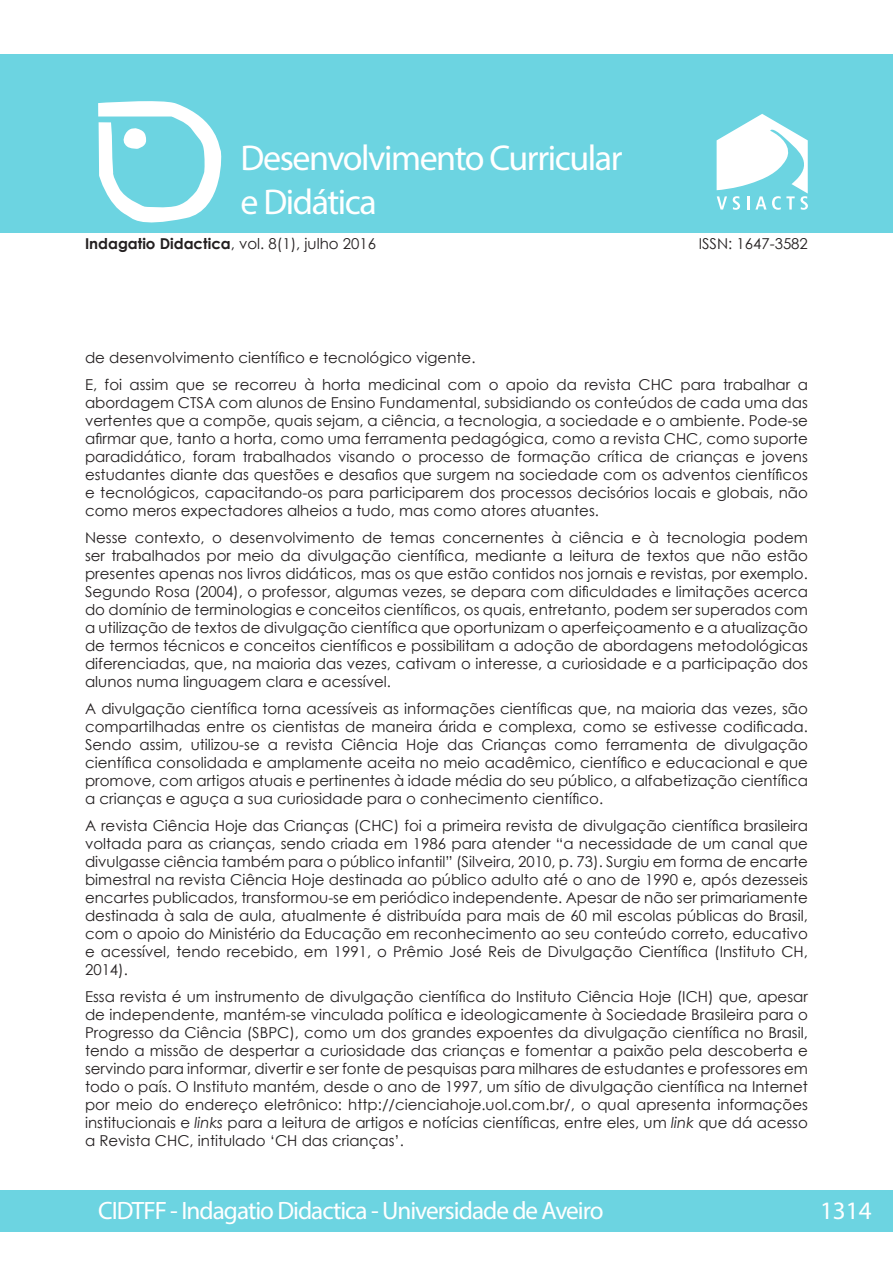
<style>
.page{position:relative;width:893px;height:1263px;background:#fff}
.page>*{position:absolute;margin:0;border:0;box-sizing:border-box;transform-origin:0 0}
.t1{font:36px/43.2px "Myriad Pro";letter-spacing:-.04em;color:#fff}
.t2{font:25.2px "Myriad Pro";letter-spacing:-.04em;color:#fff}
.t3{font:15px/18px "Century Gothic";color:#231f20;text-align:justify}
.s1{font-weight:700}
.s2{font-style:italic}
</style>
<div class="page">
<div style="left:0;top:1190px;width:892px;height:41px;background:#6cd4e1"></div>
<div style="left:0;top:54px;width:893px;height:179px;background:#6cd4e1"></div>
<hr style="left:892px;top:1190px;width:1px;height:41px;background:#6cd4e1">
<svg style="left:98px;top:101px;width:124px;height:122px"></svg>
<svg style="left:717px;top:114px;width:91px;height:96px"></svg>
<h1 class="t1" style="left:241px;top:136px;width:384px">Desenvolvimento Curricular e Didática</h1>
<p class="t3" style="left:85px;top:234px;width:293px"><span class="s1">Indagatio Didactica</span>, vol. 8(1), julho 2016</p>
<p class="t3" style="left:699px;top:234px;width:111px">ISSN: 1647-3582</p>
<p class="t3" style="left:85px;top:344px;width:724px;line-height:27px">de desenvolvimento científico e tecnológico vigente.<br>E, foi assim que se recorreu à horta medicinal com o apoio da revista CHC para trabalhar a</p>
<p class="t3" style="left:85px;top:393px;width:724px">abordagem CTSA com alunos de Ensino Fundamental, subsidiando os conteúdos de cada uma das vertentes que a compõe, quais sejam, a ciência, a tecnologia, a sociedade e o ambiente. Pode-se afirmar que, tanto a horta, como uma ferramenta pedagógica, como a revista CHC, como suporte paradidático, foram trabalhados visando o processo de formação crítica de crianças e jovens estudantes diante das questões e desafios que surgem na sociedade com os adventos científicos e tecnológicos, capacitando-os para participarem dos processos decisórios locais e globais, não como meros expectadores alheios a tudo, mas como atores atuantes.</p>
<p class="t3" style="left:85px;top:528px;width:724px">Nesse contexto, o desenvolvimento de temas concernentes à ciência e à tecnologia podem ser trabalhados por meio da divulgação científica, mediante a leitura de textos que não estão presentes apenas nos livros didáticos, mas os que estão contidos nos jornais e revistas, por exemplo.<br>Segundo Rosa (2004), o professor, algumas vezes, se depara com dificuldades e limitações acerca do domínio de terminologias e conceitos científicos, os quais, entretanto, podem ser superados com a utilização de textos de divulgação científica que oportunizam o aperfeiçoamento e a atualização de termos técnicos e conceitos científicos e possibilitam a adoção de abordagens metodológicas diferenciadas, que, na maioria das vezes, cativam o interesse, a curiosidade e a participação dos alunos numa linguagem clara e acessível.</p>
<p class="t3" style="left:85px;top:699px;width:724px">A divulgação científica torna acessíveis as informações científicas que, na maioria das vezes, são compartilhadas entre os cientistas de maneira árida e complexa, como se estivesse codificada.<br>Sendo assim, utilizou-se a revista Ciência Hoje das Crianças como ferramenta de divulgação científica consolidada e amplamente aceita no meio acadêmico, científico e educacional e que promove, com artigos atuais e pertinentes à idade média do seu público, a alfabetização científica a crianças e aguça a sua curiosidade para o conhecimento científico.</p>
<p class="t3" style="left:85px;top:816px;width:724px">A revista Ciência Hoje das Crianças (CHC) foi a primeira revista de divulgação científica brasileira voltada para as crianças, sendo criada em 1986 para atender “a necessidade de um canal que divulgasse ciência também para o público infantil” (Silveira, 2010, p. 73). Surgiu em forma de encarte bimestral na revista Ciência Hoje destinada ao público adulto até o ano de 1990 e, após dezesseis encartes publicados, transformou-se em periódico independente. Apesar de não ser primariamente destinada à sala de aula, atualmente é distribuída para mais de 60 mil escolas públicas do Brasil, com o apoio do Ministério da Educação em reconhecimento ao seu conteúdo correto, educativo e acessível, tendo recebido, em 1991, o Prêmio José Reis de Divulgação Científica (Instituto CH, 2014).</p>
<p class="t3" style="left:85px;top:987px;width:724px">Essa revista é um instrumento de divulgação científica do Instituto Ciência Hoje (ICH) que, apesar de independente, mantém-se vinculada política e ideologicamente à Sociedade Brasileira para o Progresso da Ciência (SBPC), como um dos grandes expoentes da divulgação científica no Brasil, tendo a missão de despertar a curiosidade das crianças e fomentar a paixão pela descoberta e servindo para informar, divertir e ser fonte de pesquisas para milhares de estudantes e professores em todo o país. O Instituto mantém, desde o ano de 1997, um sítio de divulgação científica na Internet por meio do endereço eletrônico: http://cienciahoje.uol.com.br/, o qual apresenta informações institucionais e <span class="s2">links</span> para a leitura de artigos e notícias científicas, entre eles, um <span class="s2">link</span> que dá acesso a Revista CHC, intitulado ‘CH das crianças’.</p>
<h2 class="t2" style="left:98px;top:1194px;width:507px">CIDTFF - Indagatio Didactica - Universidade de Aveiro</h2>
<h2 class="t2" style="left:820px;top:1194px;width:53px">1314</h2>
</div>
